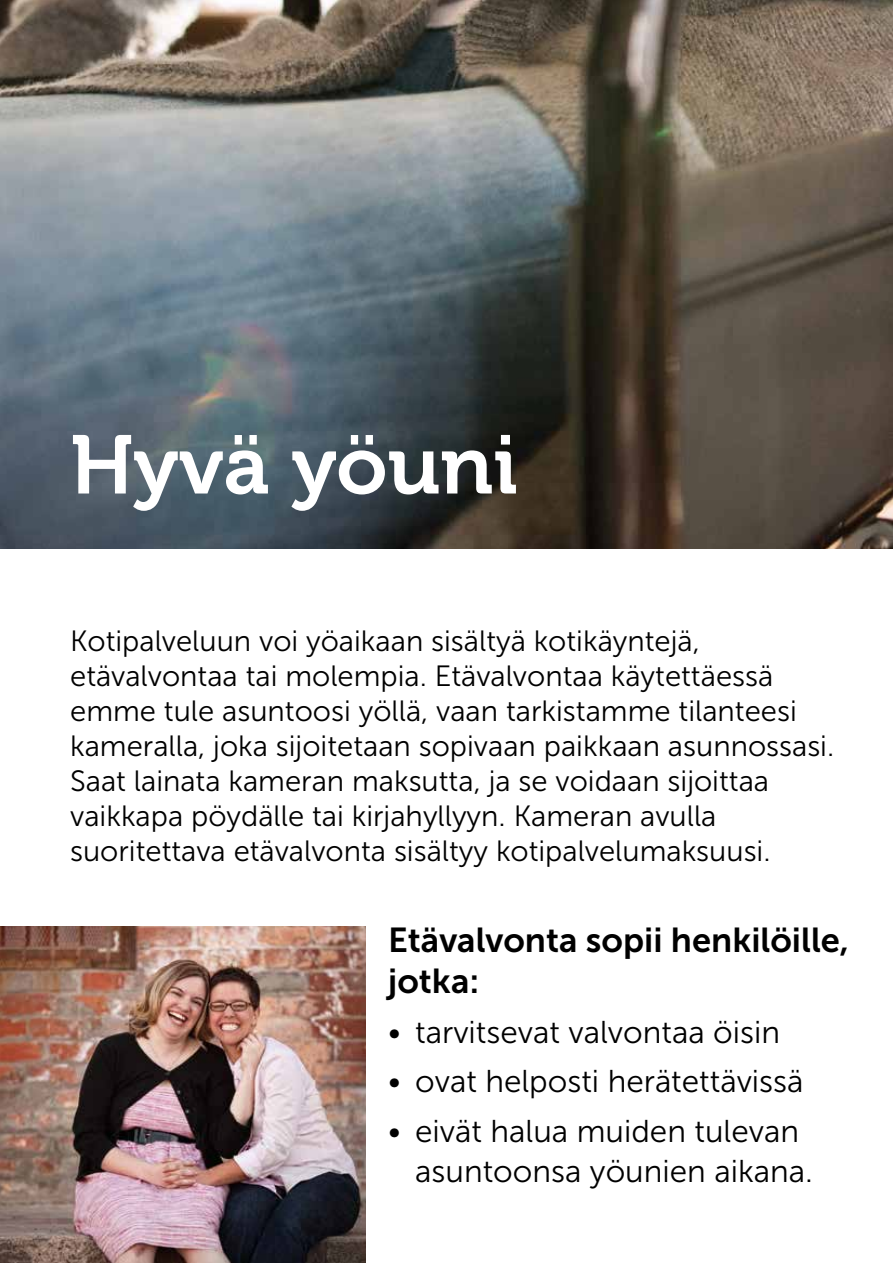
<style>
.page{position:relative;width:893px;height:1263px;background:#fff}
.page>*{position:absolute;margin:0;border:0;box-sizing:border-box;transform-origin:0 0}
.t1{font:82.5px "Museo 700";color:#fff}
.t2{font:34.5px/41.4px "Museo Sans 700";color:#000}
.t3{font:31.5px/40.5px "Museo Sans 300";color:#000}
.t4{font:29.25px/35.1px "Museo Sans 300";color:#000}
</style>
<div class="page">
<img style="left:0;top:0;width:893px;height:549px">
<img style="left:0;top:926px;width:366px;height:337px">
<h1 class="t1" style="left:70px;top:419px;width:449px">Hyvä yöuni</h1>
<p class="t4" style="left:70px;top:623px;width:766px">Kotipalveluun voi yöaikaan sisältyä kotikäyntejä, etävalvontaa tai molempia. Etävalvontaa käytettäessä emme tule asuntoosi yöllä, vaan tarkistamme tilanteesi kameralla, joka sijoitetaan sopivaan paikkaan asunnossasi.<br>Saat lainata kameran maksutta, ja se voidaan sijoittaa vaikkapa pöydälle tai kirjahyllyyn. Kameran avulla suoritettava etävalvonta sisältyy kotipalvelumaksuusi.</p>
<p class="t2" style="left:388px;top:919px;width:462px">Etävalvonta sopii henkilöille, jotka:</p>
<p class="t3" style="left:388px;top:1012px;width:393px">• tarvitsevat valvontaa öisin</p>
<p class="t3" style="left:388px;top:1061px;width:417px">• ovat helposti herätettävissä</p>
<p class="t3" style="left:415px;top:1111px;width:399px;text-indent:-27px">• eivät halua muiden tulevan asuntoonsa yöunien aikana.</p>
</div>
